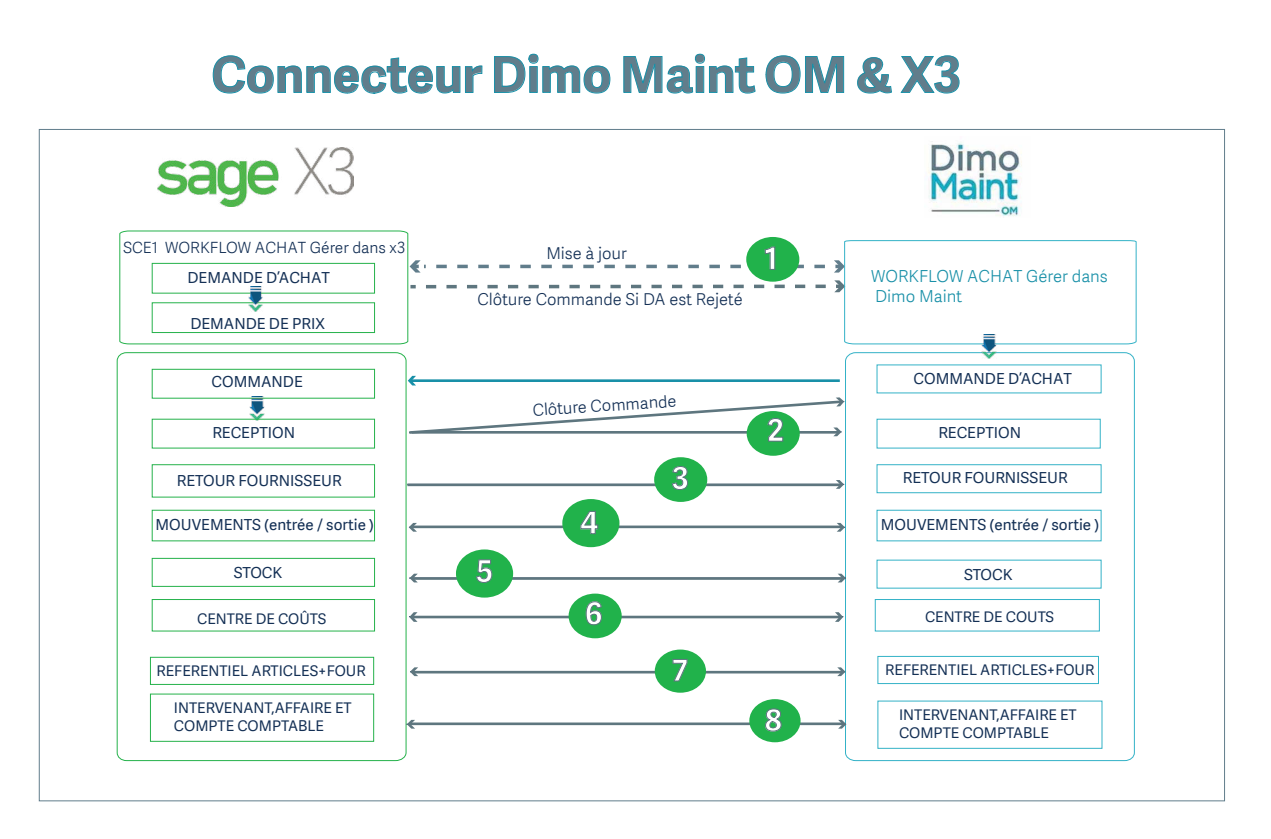
<style>
.page{position:relative;width:1271px;height:839px;background:#fff}
.page>*{position:absolute;margin:0;border:0;box-sizing:border-box;transform-origin:0 0}
.t1{font:700 49.61px "Adelle Sans";color:#617d8b}
.t2{font:700 30.8px "Adelle Sans";color:#fff}
.t3{font:700 29.75px "Adelle Sans";color:#fff}
.t4{font:300 16.62px/19.9px "Adelle Sans";color:#1990a8}
.t5{font:300 16.45px "Adelle Sans";color:#143055}
.t6{font:300 15.49px "Adelle Sans";color:#143055}
.t7{font:15.22px "Adelle Sans";color:#143055}
.t8{font:14.7px/17.7px "Adelle Sans";color:#143055}
</style>
<div class="page">
<svg style="left:116px;top:352px;width:291px;height:409px"></svg>
<svg style="left:844px;top:352px;width:291px;height:409px"></svg>
<div style="left:152px;top:369px;width:223px;height:29px;border:1px solid #25b24b"></div>
<div style="left:152px;top:510px;width:223px;height:31px;border:1px solid #25b24b"></div>
<div style="left:152px;top:599px;width:223px;height:32px;border:1px solid #25b24b"></div>
<div style="left:150px;top:657px;width:224px;height:28px;border:1px solid #25b24b"></div>
<div style="left:152px;top:464px;width:223px;height:33px;border:1px solid #25b24b"></div>
<div style="left:876px;top:510px;width:225px;height:31px;border:1px solid #33b2c7"></div>
<div style="left:874px;top:599px;width:225px;height:32px;border:1px solid #33b2c7"></div>
<div style="left:877px;top:656px;width:221px;height:28px;border:1px solid #33b2c7"></div>
<div style="left:876px;top:464px;width:225px;height:29px;border:1px solid #33b2c7"></div>
<hr style="left:407px;top:483px;width:433px;height:3px;background:#5e767f">
<svg style="left:835px;top:480px;width:9px;height:9px"></svg>
<hr style="left:412px;top:525px;width:429px;height:3px;background:#5e767f">
<svg style="left:409px;top:523px;width:8px;height:8px"></svg>
<svg style="left:836px;top:523px;width:9px;height:8px"></svg>
<hr style="left:412px;top:577px;width:431px;height:3px;background:#5e767f">
<svg style="left:409px;top:573px;width:9px;height:9px"></svg>
<svg style="left:837px;top:573px;width:9px;height:9px"></svg>
<hr style="left:412px;top:615px;width:427px;height:3px;background:#5e767f">
<svg style="left:409px;top:612px;width:8px;height:10px"></svg>
<svg style="left:835px;top:612px;width:8px;height:10px"></svg>
<hr style="left:412px;top:671px;width:430px;height:2px;background:#5e767f">
<svg style="left:410px;top:667px;width:8px;height:9px"></svg>
<svg style="left:837px;top:667px;width:8px;height:9px"></svg>
<hr style="left:410px;top:722px;width:433px;height:3px;background:#5e767f">
<svg style="left:407px;top:720px;width:8px;height:8px"></svg>
<svg style="left:838px;top:720px;width:8px;height:8px"></svg>
<div style="left:562px;top:499px;width:57px;height:48px;background:#21b24b;border-radius:50%"></div>
<div style="left:456px;top:549px;width:57px;height:48px;background:#21b24b;border-radius:50%"></div>
<div style="left:568px;top:593px;width:53px;height:45px;background:#21b24b;border-radius:50%"></div>
<div style="left:654px;top:649px;width:52px;height:43px;background:#21b24b;border-radius:50%"></div>
<div style="left:749px;top:699px;width:51px;height:43px;background:#21b24b;border-radius:50%"></div>
<div style="left:746px;top:411px;width:53px;height:45px;background:#21b24b;border-radius:50%"></div>
<div style="left:654px;top:457px;width:53px;height:45px;background:#21b24b;border-radius:50%"></div>
<svg style="left:672px;top:466px;width:16px;height:24px"></svg>
<svg style="left:580px;top:511px;width:18px;height:23px"></svg>
<svg style="left:476px;top:559px;width:17px;height:24px"></svg>
<svg style="left:585px;top:601px;width:17px;height:24px"></svg>
<svg style="left:672px;top:659px;width:16px;height:23px"></svg>
<svg style="left:765px;top:708px;width:17px;height:24px"></svg>
<img style="left:245px;top:396px;width:24px;height:23px">
<div style="left:152px;top:558px;width:223px;height:29px;border:1px solid #25b24b"></div>
<img style="left:928px;top:141px;width:94px;height:75px">
<hr style="left:411px;top:379px;width:428px;height:3px;background:#1990a8">
<svg style="left:408px;top:376px;width:8px;height:9px"></svg>
<svg style="left:406px;top:397px;width:438px;height:45px"></svg>
<svg style="left:119px;top:230px;width:1018px;height:115px"></svg>
<svg style="left:212px;top:55px;width:271px;height:39px"></svg>
<svg style="left:494px;top:53px;width:116px;height:41px"></svg>
<svg style="left:623px;top:53px;width:133px;height:41px"></svg>
<svg style="left:765px;top:55px;width:79px;height:39px"></svg>
<svg style="left:857px;top:57px;width:35px;height:37px"></svg>
<svg style="left:900px;top:55px;width:59px;height:39px"></svg>
<img style="left:157px;top:147px;width:196px;height:59px">
<img style="left:976px;top:334px;width:25px;height:25px">
<h1 class="t1" style="left:211px;top:54px;width:751px">Connecteur Dimo Maint OM &amp; X3</h1>
<p class="t6" style="left:123px;top:241px;width:284px">SCE1 WORKFLOW ACHAT Gérer dans x3</p>
<p class="t7" style="left:187px;top:269px;width:144px">DEMANDE D’ACHAT</p>
<p class="t7" style="left:190px;top:315px;width:136px">DEMANDE DE PRIX</p>
<p class="t5" style="left:546px;top:247px;width:82px">Mise à jour</p>
<p class="t5" style="left:477px;top:292px;width:267px">Clôture Commande Si DA est Rejeté</p>
<h2 class="t2" style="left:764px;top:245px;width:15px">1</h2>
<p class="t4" style="left:871px;top:267px;width:238px">WORKFLOW ACHAT Gérer dans<br>Dimo Maint</p>
<p class="t7" style="left:211px;top:373px;width:93px">COMMANDE</p>
<p class="t7" style="left:913px;top:370px;width:160px">COMMANDE D’ACHAT</p>
<p class="t5" style="left:532px;top:403px;width:146px;rotate:-4deg">Clôture Commande</p>
<p class="t7" style="left:212px;top:424px;width:84px">RECEPTION</p>
<h2 class="t2" style="left:767px;top:417px;width:18px">2</h2>
<p class="t7" style="left:938px;top:424px;width:84px">RECEPTION</p>
<p class="t7" style="left:177px;top:472px;width:166px">RETOUR FOURNISSEUR</p>
<h2 class="t2" style="left:672px;top:465px;width:19px">3</h2>
<p class="t7" style="left:903px;top:469px;width:166px">RETOUR FOURNISSEUR</p>
<p class="t7" style="left:156px;top:516px;width:220px">MOUVEMENTS (entrée / sortie )</p>
<h2 class="t2" style="left:580px;top:510px;width:20px">4</h2>
<p class="t7" style="left:880px;top:516px;width:220px">MOUVEMENTS (entrée / sortie )</p>
<h2 class="t2" style="left:476px;top:558px;width:19px">5</h2>
<p class="t7" style="left:234px;top:564px;width:50px">STOCK</p>
<p class="t7" style="left:964px;top:566px;width:50px">STOCK</p>
<p class="t8" style="left:197px;top:610px;width:131px">CENTRE DE COÛTS</p>
<p class="t8" style="left:157px;top:662px;width:210px">REFERENTIEL ARTICLES+FOUR</p>
<p class="t8" style="left:174px;top:699px;width:179px">INTERVENANT,AFFAIRE ET<br>COMPTE COMPTABLE</p>
<h2 class="t2" style="left:584px;top:600px;width:19px">6</h2>
<h3 class="t3" style="left:672px;top:658px;width:17px">7</h3>
<h3 class="t3" style="left:765px;top:707px;width:18px">8</h3>
<p class="t8" style="left:925px;top:608px;width:131px">CENTRE DE COUTS</p>
<p class="t8" style="left:885px;top:661px;width:210px">REFERENTIEL ARTICLES+FOUR</p>
<p class="t8" style="left:899px;top:706px;width:179px">INTERVENANT,AFFAIRE ET<br>COMPTE COMPTABLE</p>
</div>
